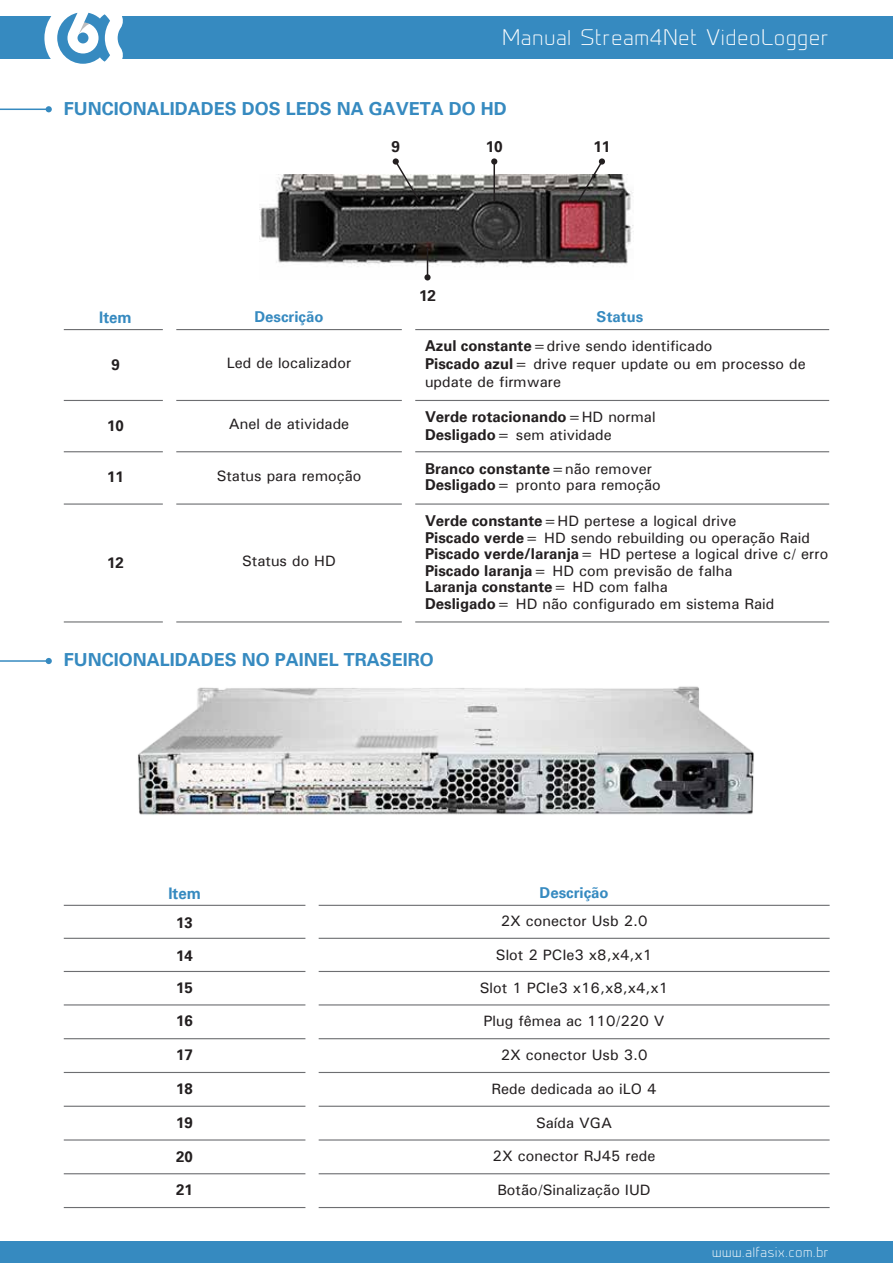
<style>
.page{position:relative;width:893px;height:1263px;background:#fff}
.page>*{position:absolute;margin:0;border:0;box-sizing:border-box;transform-origin:0 0}
.t1{font:300 21px "Prime";letter-spacing:.05em;color:#fff}
.t2{font:700 18px "Univers";color:#368ac0}
.t3{font:700 16.05px "Univers";color:#368ac0;scale:.94 1}
.t4{font:700 15.3px "Univers";color:#231f20}
.t5{font:15px/16.5px "Univers";color:#231f20}
.t6{font:700 15px/18px "Univers";color:#231f20}
.t7{font:700 15px "Univers";color:#368ac0}
.t8{font:300 13.5px "Prime";letter-spacing:.05em;color:#fff}
.s1{font-weight:700}
.s2{font-weight:400}
</style>
<div class="page">
<div style="left:0;top:1242px;width:893px;height:21px;background:#368ac0"></div>
<div style="left:0;top:16px;width:893px;height:43px;background:#368ac0"></div>
<svg style="left:44px;top:12px;width:79px;height:52px"></svg>
<svg style="left:46px;top:106px;width:6px;height:6px"></svg>
<hr style="left:0;top:109px;width:49px;height:1px;background:#368ac0">
<img style="left:259px;top:175px;width:375px;height:100px">
<svg style="left:394px;top:159px;width:28px;height:45px"></svg>
<div style="left:393px;top:158px;width:6px;height:7px;background:#231f20;border-radius:50%"></div>
<svg style="left:576px;top:159px;width:28px;height:45px"></svg>
<div style="left:599px;top:158px;width:6px;height:7px;background:#231f20;border-radius:50%"></div>
<hr style="left:493px;top:162px;width:2px;height:40px;background:#231f20">
<div style="left:491px;top:158px;width:6px;height:7px;background:#231f20;border-radius:50%"></div>
<svg style="left:427px;top:248px;width:1px;height:26px"></svg>
<div style="left:424px;top:274px;width:7px;height:6px;background:#231f20;border-radius:50%"></div>
<hr style="left:415px;top:621px;width:414px;height:1px;background:#6d6e71">
<hr style="left:176px;top:621px;width:226px;height:1px;background:#6d6e71">
<hr style="left:64px;top:621px;width:99px;height:1px;background:#6d6e71">
<hr style="left:415px;top:503px;width:414px;height:2px;background:#6d6e71">
<hr style="left:176px;top:503px;width:226px;height:2px;background:#6d6e71">
<hr style="left:64px;top:503px;width:99px;height:2px;background:#6d6e71">
<hr style="left:415px;top:451px;width:414px;height:1px;background:#6d6e71">
<hr style="left:176px;top:451px;width:226px;height:1px;background:#6d6e71">
<hr style="left:64px;top:451px;width:99px;height:1px;background:#6d6e71">
<hr style="left:415px;top:400px;width:414px;height:1px;background:#6d6e71">
<hr style="left:176px;top:400px;width:226px;height:1px;background:#6d6e71">
<hr style="left:64px;top:400px;width:99px;height:1px;background:#6d6e71">
<hr style="left:415px;top:329px;width:414px;height:1px;background:#6d6e71">
<hr style="left:176px;top:329px;width:226px;height:1px;background:#6d6e71">
<hr style="left:64px;top:329px;width:99px;height:1px;background:#6d6e71">
<img style="left:138px;top:686px;width:616px;height:129px">
<svg style="left:46px;top:658px;width:6px;height:6px"></svg>
<hr style="left:0;top:660px;width:49px;height:2px;background:#368ac0">
<hr style="left:319px;top:1004px;width:511px;height:1px;background:#6d6e71">
<hr style="left:64px;top:1004px;width:241px;height:1px;background:#6d6e71">
<hr style="left:319px;top:971px;width:511px;height:1px;background:#6d6e71">
<hr style="left:64px;top:971px;width:241px;height:1px;background:#6d6e71">
<hr style="left:319px;top:938px;width:511px;height:1px;background:#6d6e71">
<hr style="left:64px;top:938px;width:241px;height:1px;background:#6d6e71">
<hr style="left:319px;top:905px;width:511px;height:1px;background:#6d6e71">
<hr style="left:64px;top:905px;width:241px;height:1px;background:#6d6e71">
<hr style="left:319px;top:1038px;width:511px;height:1px;background:#6d6e71">
<hr style="left:64px;top:1038px;width:241px;height:1px;background:#6d6e71">
<hr style="left:319px;top:1072px;width:511px;height:1px;background:#6d6e71">
<hr style="left:64px;top:1072px;width:241px;height:1px;background:#6d6e71">
<hr style="left:319px;top:1106px;width:511px;height:1px;background:#6d6e71">
<hr style="left:64px;top:1106px;width:241px;height:1px;background:#6d6e71">
<hr style="left:319px;top:1139px;width:511px;height:1px;background:#6d6e71">
<hr style="left:64px;top:1139px;width:241px;height:1px;background:#6d6e71">
<hr style="left:319px;top:1173px;width:511px;height:1px;background:#6d6e71">
<hr style="left:64px;top:1173px;width:241px;height:1px;background:#6d6e71">
<hr style="left:319px;top:1207px;width:511px;height:1px;background:#6d6e71">
<hr style="left:64px;top:1207px;width:241px;height:1px;background:#6d6e71">
<h1 class="t1" style="left:502px;top:25px;width:327px">Manual Stream4Net VideoLogger</h1>
<p class="t2" style="left:64px;top:98px;width:445px">FUNCIONALIDADES DOS LEDS NA GAVETA DO HD</p>
<p class="t4" style="left:391px;top:137px;width:10px">9</p>
<p class="t4" style="left:486px;top:137px;width:19px">10</p>
<p class="t4" style="left:593px;top:137px;width:19px">11</p>
<p class="t4" style="left:419px;top:286px;width:19px">12</p>
<p class="t3" style="left:99px;top:308px;width:36px">Item</p>
<p class="t7" style="left:254px;top:308px;width:71px">Descrição</p>
<p class="t7" style="left:597px;top:308px;width:48px">Status</p>
<p class="t6" style="left:111px;top:355px;width:10px">9</p>
<p class="t5" style="left:425px;top:337px;width:382px;line-height:18px"><span class="s1">Azul constante</span>=drive sendo identificado<br><span class="s1">Piscado azul</span>= drive requer update ou em processo de update de firmware</p>
<p class="t5" style="left:227px;top:355px;width:126px">Led de localizador</p>
<p class="t6" style="left:107px;top:417px;width:18px">10</p>
<p class="t5" style="left:229px;top:416px;width:122px">Anel de atividade</p>
<p class="t6" style="left:425px;top:408px;width:232px">Verde rotacionando<span class="s2">=HD normal<br></span>Desligado<span class="s2">= sem atividade</span></p>
<p class="t6" style="left:107px;top:468px;width:18px">11</p>
<p class="t5" style="left:217px;top:467px;width:146px">Status para remoção</p>
<p class="t5" style="left:425px;top:460px;width:237px"><span class="s1">Branco constante</span>=não remover<br><span class="s1">Desligado</span>= pronto para remoção</p>
<p class="t6" style="left:107px;top:553px;width:18px">12</p>
<p class="t5" style="left:242px;top:552px;width:95px">Status do HD</p>
<p class="t5" style="left:425px;top:512px;width:405px"><span class="s1">Verde constante</span>=HD pertese a logical drive<br><span class="s1">Piscado verde</span>= HD sendo rebuilding ou operação Raid <span class="s1">Piscado verde/laranja</span>= HD pertese a logical drive c/ erro <span class="s1">Piscado laranja</span>= HD com previsão de falha<br><span class="s1">Laranja constante</span>= HD com falha<br><span class="s1">Desligado</span>= HD não configurado em sistema Raid</p>
<p class="t2" style="left:64px;top:649px;width:372px">FUNCIONALIDADES NO PAINEL TRASEIRO</p>
<p class="t3" style="left:168px;top:883px;width:36px">Item</p>
<p class="t7" style="left:539px;top:884px;width:71px">Descrição</p>
<p class="t6" style="left:176px;top:914px;width:18px">13</p>
<p class="t5" style="left:501px;top:913px;width:148px">2X conector Usb 2.0</p>
<p class="t6" style="left:176px;top:947px;width:18px">14</p>
<p class="t5" style="left:496px;top:946px;width:158px">Slot 2 PCIe3 x8,x4,x1</p>
<p class="t6" style="left:176px;top:978px;width:18px">15</p>
<p class="t5" style="left:480px;top:979px;width:190px">Slot 1 PCIe3 x16,x8,x4,x1</p>
<p class="t6" style="left:176px;top:1012px;width:18px">16</p>
<p class="t5" style="left:484px;top:1013px;width:182px">Plug fêmea ac 110/220 V</p>
<p class="t6" style="left:176px;top:1046px;width:18px">17</p>
<p class="t5" style="left:501px;top:1046px;width:148px">2X conector Usb 3.0</p>
<p class="t6" style="left:176px;top:1080px;width:18px">18</p>
<p class="t5" style="left:491px;top:1080px;width:167px">Rede dedicada ao iLO 4</p>
<p class="t6" style="left:176px;top:1113px;width:18px">19</p>
<p class="t5" style="left:536px;top:1114px;width:78px">Saída VGA</p>
<p class="t6" style="left:176px;top:1147px;width:18px">20</p>
<p class="t5" style="left:493px;top:1148px;width:164px">2X conector RJ45 rede</p>
<p class="t6" style="left:176px;top:1181px;width:18px">21</p>
<p class="t5" style="left:497px;top:1181px;width:155px">Botão/Sinalização IUD</p>
<p class="t8" style="left:712px;top:1244px;width:118px">www.alfasix.com.br</p>
</div>
